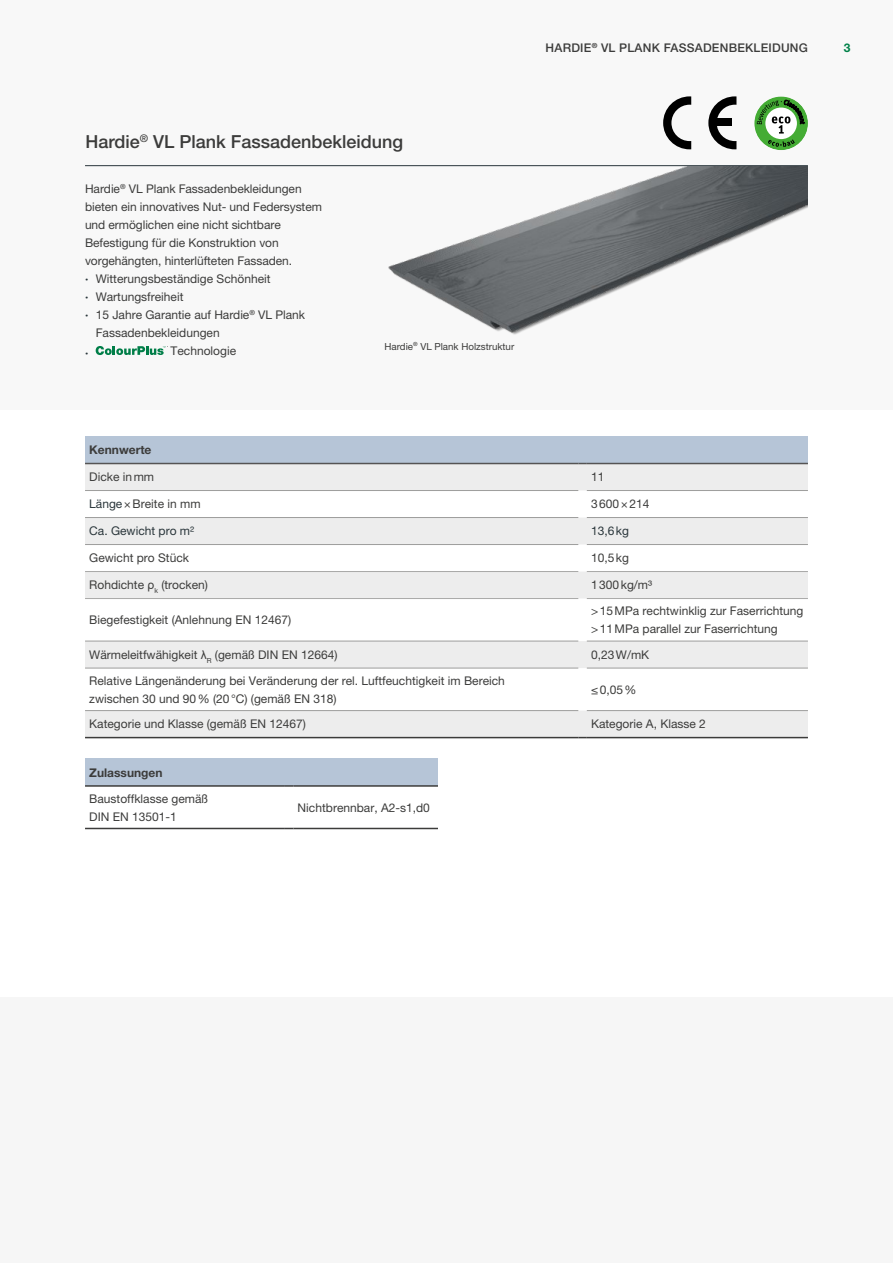
<style>
.page{position:relative;width:893px;height:1263px;background:#fff}
.page>*{position:absolute;margin:0;border:0;box-sizing:border-box;transform-origin:0 0}
.t1{font:500 18px "Helvetica Neue LT Pro";color:#3c3c3b}
.t2{font:12px/18px "Helvetica Neue LT Pro";color:#3c3c3b}
.t3{font:500 12px "Helvetica Neue LT Pro";letter-spacing:.02em;color:#3c3c3b}
.t4{font:12px "Helvetica Neue LT Pro";color:#2a363b}
.t5{font:700 12px "Helvetica Neue LT Pro";color:#3c3c3b}
.t6{font:700 12px "Helvetica Neue LT Pro";color:#2a363b}
.t7{font:700 12px "Helvetica Neue LT Pro";color:#008148}
.t8{font:9.75px "Helvetica Neue LT Pro";color:#3c3c3b}
.s1{font-weight:700;color:#2a363b}
.s2{color:#2a363b}
.s3{font-family:"Arial"}
</style>
<div class="page">
<div style="left:0;top:997px;width:893px;height:266px;background:#f6f6f6"></div>
<div style="left:0;top:0;width:893px;height:409px;background:#f8f8f8"></div>
<svg style="left:96px;top:346px;width:70px;height:9px"></svg>
<div style="left:85px;top:436px;width:723px;height:27px;background:#b6c5d7"></div>
<svg style="left:85px;top:464px;width:723px;height:273px"></svg>
<hr style="left:85px;top:490px;width:493px;height:1px;background:#9d9d9c">
<hr style="left:85px;top:517px;width:493px;height:1px;background:#9d9d9c">
<hr style="left:85px;top:544px;width:493px;height:1px;background:#9d9d9c">
<hr style="left:587px;top:490px;width:221px;height:1px;background:#9d9d9c">
<hr style="left:587px;top:517px;width:221px;height:1px;background:#9d9d9c">
<hr style="left:587px;top:544px;width:221px;height:1px;background:#9d9d9c">
<hr style="left:85px;top:641px;width:493px;height:1px;background:#9d9d9c">
<hr style="left:587px;top:641px;width:221px;height:1px;background:#9d9d9c">
<hr style="left:85px;top:668px;width:493px;height:1px;background:#9d9d9c">
<hr style="left:587px;top:668px;width:221px;height:1px;background:#9d9d9c">
<hr style="left:85px;top:710px;width:493px;height:1px;background:#9d9d9c">
<hr style="left:587px;top:710px;width:221px;height:1px;background:#9d9d9c">
<hr style="left:85px;top:737px;width:493px;height:1px;background:#3c3c3b">
<hr style="left:587px;top:737px;width:221px;height:1px;background:#3c3c3b">
<hr style="left:85px;top:571px;width:493px;height:1px;background:#a8a8a7">
<hr style="left:587px;top:571px;width:221px;height:1px;background:#a8a8a7">
<hr style="left:85px;top:598px;width:493px;height:1px;background:#a8a8a7">
<hr style="left:587px;top:598px;width:221px;height:1px;background:#a8a8a7">
<hr style="left:85px;top:463px;width:493px;height:1px;background:#555454">
<hr style="left:587px;top:463px;width:221px;height:1px;background:#555454">
<div style="left:85px;top:759px;width:353px;height:27px;background:#b6c5d7"></div>
<svg style="left:85px;top:785px;width:353px;height:44px"></svg>
<hr style="left:293px;top:785px;width:145px;height:2px;background:#3c3c3b">
<hr style="left:85px;top:165px;width:723px;height:1px;background:#2a363b">
<svg style="left:708px;top:96px;width:28px;height:53px"></svg>
<svg style="left:663px;top:96px;width:28px;height:53px"></svg>
<img style="left:358px;top:166px;width:450px;height:169px">
<svg style="left:754px;top:97px;width:54px;height:53px"></svg>
<p class="t3" style="left:546px;top:41px;width:264px">HARDIE<sup>®</sup> VL PLANK FASSADENBEKLEIDUNG</p>
<p class="t7" style="left:844px;top:40px;width:8px">3</p>
<h1 class="t1" style="left:85px;top:131px;width:319px">Hardie<sup>®</sup> VL Plank Fassadenbekleidung</h1>
<p class="t2" style="left:85px;top:180px;width:218px">Hardie<sup>®</sup> VL Plank Fassadenbekleidungen</p>
<p class="t2" style="left:85px;top:198px;width:238px">bieten ein innovatives Nut- und Federsystem</p>
<p class="t2" style="left:85px;top:216px;width:197px">und ermöglichen eine nicht sichtbare</p>
<p class="t2" style="left:85px;top:234px;width:195px">Befestigung für die Konstruktion von</p>
<p class="t2" style="left:85px;top:252px;width:207px">vorgehängten, hinterlüfteten Fassaden.</p>
<p class="t2" style="left:85px;top:270px;width:187px"><span class="s1">·</span> Witterungsbeständige Schönheit</p>
<p class="t2" style="left:85px;top:288px;width:100px"><span class="s1">·</span> Wartungsfreiheit</p>
<p class="t2" style="left:85px;top:306px;width:222px"><span class="s1">·</span> 15 Jahre Garantie auf Hardie<sup>®</sup> VL Plank</p>
<p class="t2" style="left:96px;top:324px;width:126px">Fassadenbekleidungen</p>
<p class="t6" style="left:85px;top:346px;width:5px">·</p>
<p class="t2" style="left:171px;top:342px;width:67px">Technologie</p>
<p class="t8" style="left:384px;top:340px;width:131px">Hardie<sup>®</sup> VL Plank Holzstruktur</p>
<p class="t5" style="left:89px;top:442px;width:64px">Kennwerte</p>
<p class="t2" style="left:89px;top:468px;width:66px">Dicke inmm</p>
<p class="t2" style="left:591px;top:468px;width:15px">11</p>
<p class="t2" style="left:89px;top:495px;width:113px"><span class="s2">Länge</span>×Breite in mm</p>
<p class="t2" style="left:591px;top:495px;width:60px">3600×214</p>
<p class="t4" style="left:89px;top:524px;width:106px">Ca. Gewicht pro m²</p>
<p class="t4" style="left:591px;top:524px;width:39px">13,6kg</p>
<p class="t2" style="left:89px;top:549px;width:101px">Gewicht pro Stück</p>
<p class="t2" style="left:591px;top:549px;width:39px">10,5kg</p>
<p class="t2" style="left:89px;top:576px;width:120px">Rohdichte <span class="s3">ρ</span><sub>k</sub> (trocken)</p>
<p class="t2" style="left:591px;top:576px;width:63px">1300kg/m³</p>
<p class="t2" style="left:89px;top:611px;width:203px">Biegefestigkeit (Anlehnung EN 12467)</p>
<p class="t2" style="left:591px;top:602px;width:214px">&gt;15MPa rechtwinklig zur Faserrichtung &gt;11MPa parallel zur Faserrichtung</p>
<p class="t2" style="left:89px;top:645px;width:250px">Wärmeleitfwähigkeit <span class="s3">λ</span><sub>R</sub> (gemäß DIN EN 12664)</p>
<p class="t2" style="left:591px;top:645px;width:60px">0,23W/mK</p>
<p class="t2" style="left:89px;top:671px;width:417px">Relative Längenänderung bei Veränderung der rel. Luftfeuchtigkeit im Bereich zwischen 30 und 90% (20°C) (gemäß EN 318)</p>
<p class="t2" style="left:591px;top:680px;width:47px">≤0,05%</p>
<p class="t2" style="left:89px;top:715px;width:218px">Kategorie und Klasse (gemäß EN 12467)</p>
<p class="t2" style="left:591px;top:715px;width:116px">Kategorie A, Klasse 2</p>
<p class="t5" style="left:89px;top:765px;width:75px">Zulassungen</p>
<p class="t2" style="left:89px;top:789px;width:120px">Baustoffklasse gemäß<br>DIN EN 13501-1</p>
<p class="t2" style="left:298px;top:798px;width:134px">Nichtbrennbar, A2-s1,d0</p>
</div>
